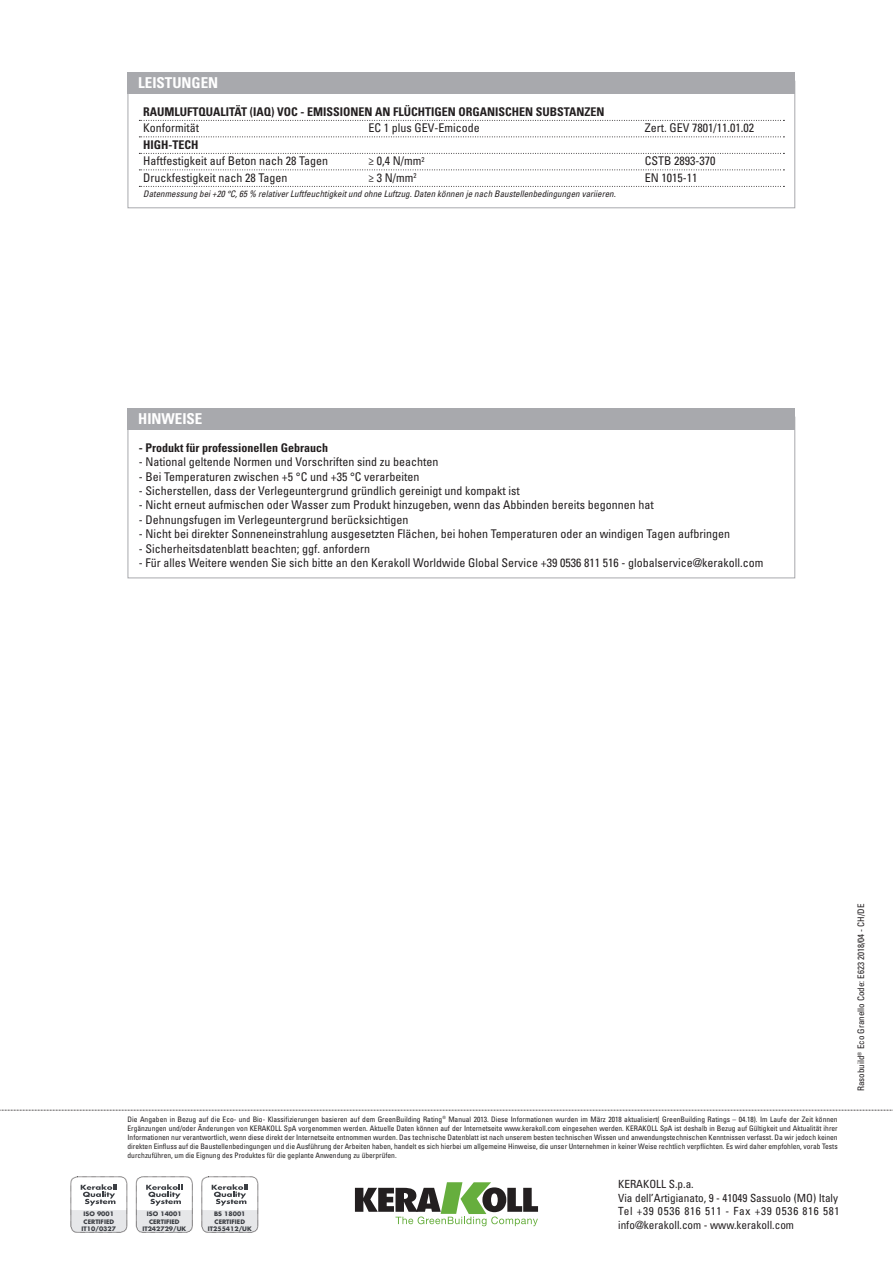
<style>
.page{position:relative;width:893px;height:1263px;background:#fff}
.page>*{position:absolute;margin:0;border:0;box-sizing:border-box;transform-origin:0 0}
.titolo_box{font:700 condensed 15px "Univers LT Std";color:#fff}
.testo_box{font:condensed 12px "Univers LT Std";color:#231f20}
.tabelle_-_testo{font:condensed 12px "Univers LT Std";color:#231f20}
.tabelle_-_titoli_bol{font:700 condensed 12px "Univers LT Std";color:#231f20}
.testo_box_bold{font:700 condensed 12px "Univers LT Std";color:#231f20}
.t1{font:condensed 11.25px/13.5px "Univers LT Std";color:#231f20}
.tabelle_-_note{font:italic condensed 9px "Univers LT Std";color:#231f20}
.notag_eco_codice_sc{font:condensed 9px "Univers LT Std";color:#231f20}
.t2{font:condensed 7.5px/9px "Univers LT Std";color:#231f20;text-align:justify}
.t3{font:700 6px/7.2px "Futura Std";color:#3c3f44;text-align:center}
</style>
<div class="page">
<svg style="left:0;top:1110px;width:893px;height:1px"></svg>
<svg style="left:355px;top:1182px;width:183px;height:44px"></svg>
<div style="left:71px;top:1176px;width:56px;height:56px;border:1px dashed #231f20;border-radius:7px"></div>
<svg style="left:71px;top:1184px;width:56px;height:48px"></svg>
<div style="left:136px;top:1176px;width:56px;height:56px;border:1px dashed #231f20;border-radius:7px"></div>
<svg style="left:136px;top:1184px;width:56px;height:48px"></svg>
<div style="left:202px;top:1176px;width:56px;height:56px;border:1px dashed #231f20;border-radius:7px"></div>
<svg style="left:202px;top:1184px;width:56px;height:48px"></svg>
<div style="left:128px;top:408px;width:667px;height:21px;background:#a8a9ad"></div>
<svg style="left:139px;top:120px;width:645px;height:1px"></svg>
<svg style="left:139px;top:136px;width:645px;height:1px"></svg>
<svg style="left:139px;top:153px;width:645px;height:1px"></svg>
<svg style="left:139px;top:169px;width:645px;height:1px"></svg>
<svg style="left:139px;top:186px;width:645px;height:1px"></svg>
<div style="left:128px;top:81px;width:667px;height:127px;border:1px solid #a8a9ad"></div>
<div style="left:128px;top:72px;width:667px;height:22px;background:#a8a9ad"></div>
<p class="titolo_box" style="left:138px;top:74px;width:82px">LEISTUNGEN</p>
<p class="tabelle_-_titoli_bol" style="left:143px;top:104px;width:463px">RAUMLUFTQUALITÄT (IAQ) VOC - EMISSIONEN AN FLÜCHTIGEN ORGANISCHEN SUBSTANZEN</p>
<p class="tabelle_-_testo" style="left:143px;top:120px;width:58px">Konformität</p>
<p class="tabelle_-_testo" style="left:369px;top:120px;width:113px">EC 1 plus GEV-Emicode</p>
<p class="tabelle_-_testo" style="left:645px;top:120px;width:111px">Zert. GEV 7801/11.01.02</p>
<p class="tabelle_-_titoli_bol" style="left:143px;top:137px;width:57px">HIGH-TECH</p>
<p class="tabelle_-_testo" style="left:143px;top:153px;width:187px">Haftfestigkeit auf Beton nach 28 Tagen</p>
<p class="tabelle_-_testo" style="left:369px;top:153px;width:57px">≥ 0,4 N/mm<sup>2</sup></p>
<p class="tabelle_-_testo" style="left:645px;top:153px;width:72px">CSTB 2893-370</p>
<p class="tabelle_-_testo" style="left:143px;top:170px;width:146px">Druckfestigkeit nach 28 Tagen</p>
<p class="tabelle_-_testo" style="left:369px;top:170px;width:49px">≥ 3 N/mm<sup>2</sup></p>
<p class="tabelle_-_testo" style="left:645px;top:170px;width:54px">EN 1015-11</p>
<p class="tabelle_-_note" style="left:143px;top:188px;width:474px">Datenmessung bei +20 °C, 65 % relativer Luftfeuchtigkeit und ohne Luftzug. Daten können je nach Baustellenbedingungen variieren.</p>
<p class="titolo_box" style="left:138px;top:410px;width:66px">HINWEISE</p>
<p class="testo_box_bold" style="left:139px;top:440px;width:191px">- Produkt für professionellen Gebrauch</p>
<p class="testo_box" style="left:139px;top:454px;width:301px">- National geltende Normen und Vorschriften sind zu beachten</p>
<p class="testo_box" style="left:139px;top:469px;width:282px">- Bei Temperaturen zwischen +5 °C und +35 °C verarbeiten</p>
<p class="testo_box" style="left:139px;top:483px;width:382px">- Sicherstellen, dass der Verlegeuntergrund gründlich gereinigt und kompakt ist</p>
<p class="testo_box" style="left:139px;top:497px;width:516px">- Nicht erneut aufmischen oder Wasser zum Produkt hinzugeben, wenn das Abbinden bereits begonnen hat</p>
<p class="testo_box" style="left:139px;top:512px;width:271px">- Dehnungsfugen im Verlegeuntergrund berücksichtigen</p>
<p class="testo_box" style="left:139px;top:526px;width:593px">- Nicht bei direkter Sonneneinstrahlung ausgesetzten Flächen, bei hohen Temperaturen oder an windigen Tagen aufbringen</p>
<p class="testo_box" style="left:139px;top:541px;width:233px">- Sicherheitsdatenblatt beachten; ggf. anfordern</p>
<p class="testo_box" style="left:139px;top:555px;width:626px">- Für alles Weitere wenden Sie sich bitte an den Kerakoll Worldwide Global Service +39 0536 811 516 - globalservice@kerakoll.com</p>
<p class="t2" style="left:128px;top:1114px;width:712px">Die Angaben in Bezug auf die Eco- und Bio- Klassifizierungen basieren auf dem GreenBuilding Rating<sup>®</sup> Manual 2013. Diese Informationen wurden im März 2018 aktualisiert( GreenBuilding Ratings – 04.18). Im Laufe der Zeit können Ergänzungen und/oder Änderungen von KERAKOLL SpA vorgenommen werden. Aktuelle Daten können auf der Internetseite www.kerakoll.com eingesehen werden. KERAKOLL SpA ist deshalb in Bezug auf Gültigkeit und Aktualität ihrer Informationen nur verantwortlich, wenn diese direkt der Internetseite entnommen wurden. Das technische Datenblatt ist nach unserem besten technischen Wissen und anwendungstechnischen Kenntnissen verfasst. Da wir jedoch keinen direkten Einfluss auf die Baustellenbedingungen und die Ausführung der Arbeiten haben, handelt es sich hierbei um allgemeine Hinweise, die unser Unternehmen in keiner Weise rechtlich verpflichten. Es wird daher empfohlen, vorab Tests durchzuführen, um die Eignung des Produktes für die geplante Anwendung zu überprüfen.</p>
<p class="t3" style="left:82px;top:1210px;width:36px">ISO 9001<br>CERTIFIED<br>IT10/0327</p>
<p class="t3" style="left:142px;top:1210px;width:45px">ISO 14001<br>CERTIFIED<br>IT242729/UK</p>
<p class="t3" style="left:208px;top:1210px;width:45px">BS 18001<br>CERTIFIED<br>IT255412/UK</p>
<h3 class="t1" style="left:618px;top:1177px;width:223px">KERAKOLL S.p.a.<br>Via dell’Artigianato, 9 - 41049 Sassuolo (MO) Italy Tel +39 0536 816 511 - Fax +39 0536 816 581 info@kerakoll.com - www.kerakoll.com</h3>
<p class="notag_eco_codice_sc" style="left:855px;top:1091px;width:189px;rotate:-90deg">Rasobuild<sup>®</sup> Eco Granello Code: E623 2018/04 - CH/DE</p>
</div>
